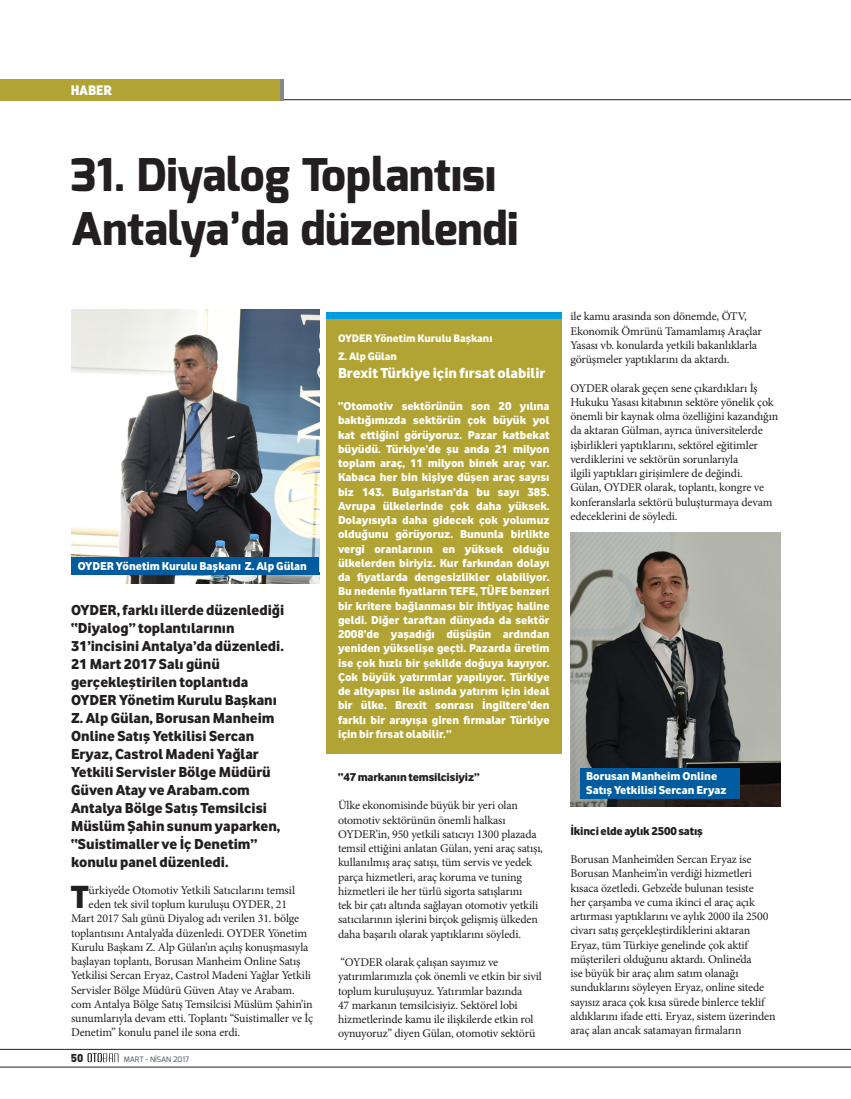
<style>
.page{position:relative;width:851px;height:1099px;background:#fff}
.page>*{position:absolute;margin:0;border:0;box-sizing:border-box;transform-origin:0 0}
.t1{font:800 45px "Exo";color:#231f20}
.t2{font:33.25px "Vodafone Ex B";color:#231f20}
.t3{font:15px/18px "Vodafone Ex B";color:#231f20}
.t4{font:15px "Vodafone Ex B";color:#fff}
.t5{font:900 13.75px "Darwin Pro";color:#fff}
.t6{font:11.88px/14.2px "Minion Pro";letter-spacing:-.015em;color:#231f20}
.t7{font:11.88px/14.2px "Vodafone Ex B";color:#fff;text-align:justify}
.t8{font:11.88px "Vodafone Ex B";letter-spacing:-.015em;color:#231f20}
.t9{font:11.25px "Vodafone Ex B";color:#fff}
.t10{font:900 11.25px "DIN";color:#231f20}
.t11{font:500 7.5px "Exo";color:#59656d}
</style>
<div class="page">
<hr style="left:0;top:99px;width:850px;height:1px;background:#231f20">
<hr style="left:0;top:1048px;width:850px;height:1px;background:#231f20">
<hr style="left:0;top:1066px;width:850px;height:1px;background:#231f20">
<svg style="left:88px;top:1053px;width:30px;height:9px"></svg>
<div style="left:0;top:79px;width:283px;height:21px;background:#b1a435"></div>
<hr style="left:280px;top:79px;width:4px;height:21px;background:#86888b">
<img style="left:71px;top:309px;width:248px;height:274px">
<img style="left:570px;top:532px;width:210px;height:274px">
<div style="left:71px;top:557px;width:247px;height:17px;background:#005c9e"></div>
<div style="left:579px;top:767px;width:160px;height:31px;background:#005c9e"></div>
<div style="left:326px;top:312px;width:235px;height:441px;background:#b1a435"></div>
<div style="left:326px;top:312px;width:235px;height:6px;background:#009ee0"></div>
<p class="t5" style="left:71px;top:80px;width:43px">HABER</p>
<p class="t1" style="left:71px;top:146px;width:426px">31. Diyalog Toplantısı</p>
<p class="t1" style="left:71px;top:200px;width:449px">Antalya’da düzenlendi</p>
<p class="t7" style="left:78px;top:558px;width:230px">OYDER Yönetim Kurulu Başkanı Z. Alp Gülan</p>
<p class="t3" style="left:71px;top:600px;width:215px">OYDER, farklı illerde düzenlediği “Diyalog” toplantılarının<br>31’incisini Antalya’da düzenledi.<br>21 Mart 2017 Salı günü gerçekleştirilen toplantıda<br>OYDER Yönetim Kurulu Başkanı<br>Z. Alp Gülan, Borusan Manheim<br>Online Satış Yetkilisi Sercan<br>Eryaz, Castrol Madeni Yağlar<br>Yetkili Servisler Bölge Müdürü<br>Güven Atay ve Arabam.com<br>Antalya Bölge Satış Temsilcisi<br>Müslüm Şahin sunum yaparken, “Suistimaller ve İç Denetim” konulu panel düzenledi.</p>
<p class="t2" style="left:71px;top:876px;width:20px">T</p>
<p class="t6" style="left:89px;top:883px;width:208px">ürkiye’de Otomotiv Yetkili Satıcılarını temsil</p>
<p class="t6" style="left:89px;top:897px;width:200px">eden tek sivil toplum kuruluşu OYDER, 21</p>
<p class="t6" style="left:71px;top:911px;width:230px">Mart 2017 Salı günü Diyalog adı verilen 31. bölge</p>
<p class="t6" style="left:71px;top:925px;width:237px">toplantısını Antalya’da düzenledi. OYDER Yönetim</p>
<p class="t6" style="left:71px;top:940px;width:239px">Kurulu Başkanı Z. Alp Gülan’ın açılış konuşmasıyla</p>
<p class="t6" style="left:71px;top:954px;width:231px">başlayan toplantı, Borusan Manheim Online Satış</p>
<p class="t6" style="left:71px;top:968px;width:241px">Yetkilisi Sercan Eryaz, Castrol Madeni Yağlar Yetkili</p>
<p class="t6" style="left:71px;top:982px;width:225px">Servisler Bölge Müdürü Güven Atay ve Arabam.</p>
<p class="t6" style="left:71px;top:997px;width:243px">com Antalya Bölge Satış Temsilcisi Müslüm Şahin’in</p>
<p class="t6" style="left:71px;top:1011px;width:243px">sunumlarıyla devam etti. Toplantı “Suistimaller ve İç</p>
<p class="t6" style="left:71px;top:1025px;width:171px">Denetim” konulu panel ile sona erdi.</p>
<p class="t10" style="left:71px;top:1049px;width:14px">50</p>
<p class="t11" style="left:124px;top:1054px;width:67px">MART - NİSAN 2017</p>
<p class="t9" style="left:338px;top:331px;width:156px">OYDER Yönetim Kurulu Başkanı</p>
<p class="t9" style="left:338px;top:349px;width:60px">Z. Alp Gülan</p>
<p class="t4" style="left:338px;top:363px;width:209px">Brexit Türkiye için fırsat olabilir</p>
<p class="t7" style="left:338px;top:398px;width:213px">“Otomotiv sektörünün son 20 yılına baktığımızda sektörün çok büyük yol kat ettiğini görüyoruz. Pazar katbekat büyüdü. Türkiye’de şu anda 21 milyon toplam araç, 11 milyon binek araç var.<br>Kabaca her bin kişiye düşen araç sayısı biz 143. Bulgaristan’da bu sayı 385.<br>Avrupa ülkelerinde çok daha yüksek.<br>Dolayısıyla daha gidecek çok yolumuz olduğunu görüyoruz. Bununla birlikte vergi oranlarının en yüksek olduğu ülkelerden biriyiz. Kur farkından dolayı da fiyatlarda dengesizlikler olabiliyor.<br>Bu nedenle fiyatların TEFE, TÜFE benzeri bir kritere bağlanması bir ihtiyaç haline geldi. Diğer taraftan dünyada da sektör 2008’de yaşadığı düşüşün ardından yeniden yükselişe geçti. Pazarda üretim ise çok hızlı bir şekilde doğuya kayıyor.<br>Çok büyük yatırımlar yapılıyor. Türkiye de altyapısı ile aslında yatırım için ideal bir ülke. Brexit sonrası İngiltere’den farklı bir arayışa giren firmalar Türkiye için bir fırsat olabilir.”</p>
<p class="t8" style="left:338px;top:769px;width:143px">“47 markanın temsilcisiyiz”</p>
<p class="t6" style="left:338px;top:798px;width:206px">Ülke ekonomisinde büyük bir yeri olan otomotiv sektörünün önemli halkası OYDER’in, 950 yetkili satıcıyı 1300 plazada temsil ettiğini anlatan Gülan, yeni araç satışı, kullanılmış araç satışı, tüm servis ve yedek parça hizmetleri, araç koruma ve tuning hizmetleri ile her türlü sigorta satışlarını<br>tek bir çatı altında sağlayan otomotiv yetkili satıcılarının işlerini birçok gelişmiş ülkeden daha başarılı olarak yaptıklarını söyledi.</p>
<p class="t6" style="left:338px;top:955px;width:205px">“OYDER olarak çalışan sayımız ve yatırımlarımızla çok önemli ve etkin bir sivil toplum kuruluşuyuz. Yatırımlar bazında<br>47 markanın temsilcisiyiz. Sektörel lobi hizmetlerinde kamu ile ilişkilerde etkin rol oynuyoruz” diyen Gülan, otomotiv sektörü</p>
<p class="t6" style="left:570px;top:309px;width:193px">ile kamu arasında son dönemde, ÖTV, Ekonomik Ömrünü Tamamlamış Araçlar Yasası vb. konularda yetkili bakanlıklarla görüşmeler yaptıklarını da aktardı.</p>
<p class="t6" style="left:570px;top:381px;width:209px">OYDER olarak geçen sene çıkardıkları İş Hukuku Yasası kitabının sektöre yönelik çok önemli bir kaynak olma özelliğini kazandığın da aktaran Gülman, ayrıca üniversitelerde işbirlikleri yaptıklarını, sektörel eğitimler verdiklerini ve sektörün sorunlarıyla<br>ilgili yaptıkları girişimlere de değindi.<br>Gülan, OYDER olarak, toplantı, kongre ve konferanslarla sektörü buluşturmaya devam edeceklerini de söyledi.</p>
<p class="t7" style="left:586px;top:768px;width:132px">Borusan Manheim Online</p>
<p class="t7" style="left:586px;top:782px;width:142px">Satış Yetkilisi Sercan Eryaz</p>
<p class="t8" style="left:570px;top:823px;width:134px">İkinci elde aylık 2500 satış</p>
<p class="t6" style="left:570px;top:852px;width:207px">Borusan Manheim’den Sercan Eryaz ise Borusan Manheim’in verdiği hizmetleri kısaca özetledi. Gebze’de bulunan tesiste<br>her çarşamba ve cuma ikinci el araç açık artırması yaptıklarını ve aylık 2000 ila 2500 civarı satış gerçekleştirdiklerini aktaran Eryaz, tüm Türkiye genelinde çok aktif müşterileri olduğunu aktardı. Online’da<br>ise büyük bir araç alım satım olanağı sunduklarını söyleyen Eryaz, online sitede sayısız araca çok kısa sürede binlerce teklif aldıklarını ifade etti. Eryaz, sistem üzerinden araç alan ancak satamayan firmaların</p>
</div>
